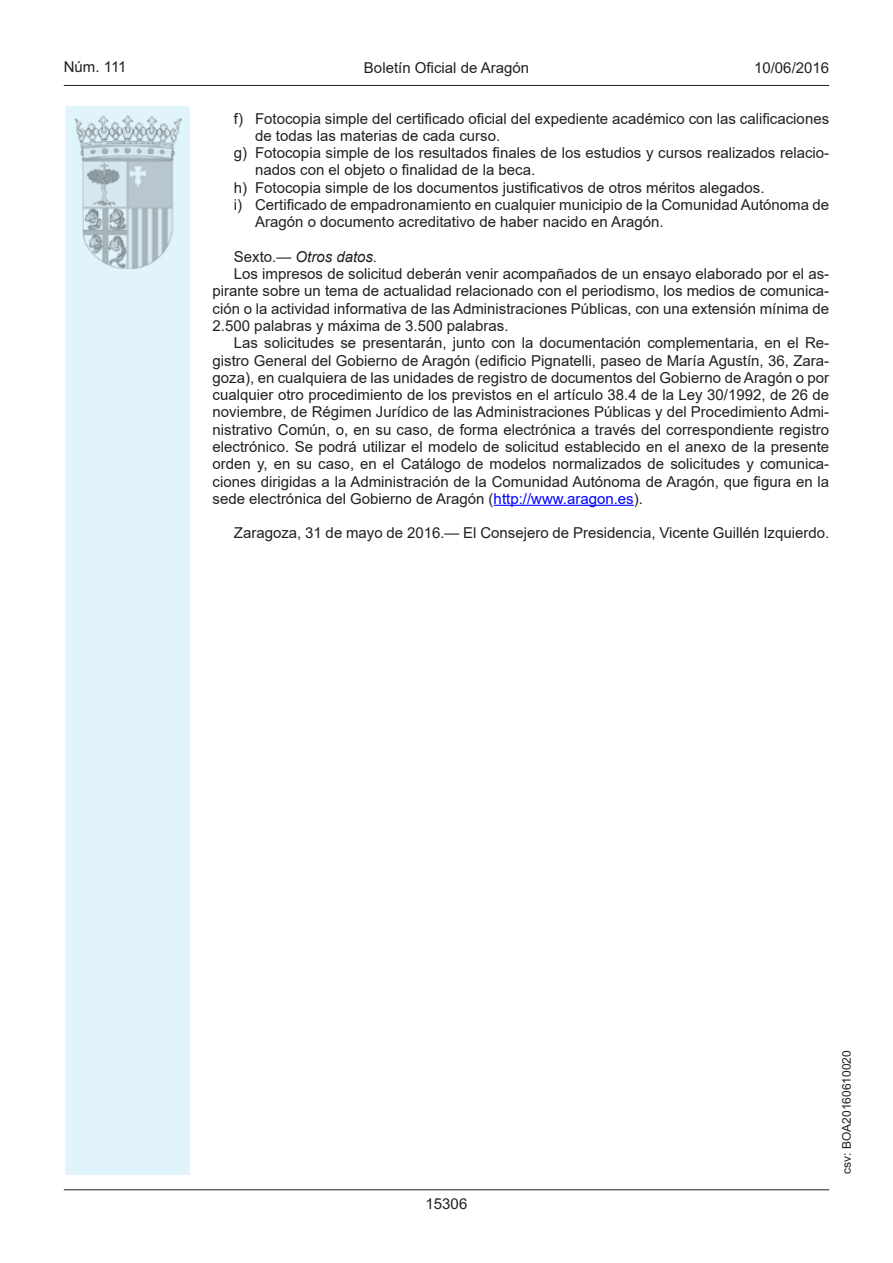
<style>
.page{position:relative;width:893px;height:1263px;background:#fff}
.page>*{position:absolute;margin:0;border:0;box-sizing:border-box;transform-origin:0 0}
.t1{font:15px "Arial";color:#231f20}
.t2{font:15px "Arial MT2";color:#231f20}
.t3{font:italic 15px "Arial";color:#231f20}
.t4{font:12px "Arial MT2";color:#231f20}
.s1{font-family:"Arial MT2"}
.s2{font-style:normal}
.s3{color:#00f}
</style>
<div class="page">
<hr style="left:64px;top:85px;width:765px;height:1px;background:#231f20">
<div style="left:64px;top:105px;width:127px;height:1071px;background:#e1f4fc;border:2px solid #fff"></div>
<img style="left:75px;top:115px;width:106px;height:153px">
<hr style="left:64px;top:1189px;width:765px;height:1px;background:#231f20">
<hr style="left:494px;top:505px;width:140px;height:1px;background:#00f">
<p class="t2" style="left:64px;top:57px;width:64px">Núm. 111</p>
<p class="t1" style="left:364px;top:57px;width:167px">Boletín Oficial de Aragón</p>
<p class="t2" style="left:754px;top:57px;width:77px">10/06/2016</p>
<p class="t1" style="left:234px;top:108px;width:597px">f) Fotocopia simple del certificado oficial del expediente académico con las calificaciones</p>
<p class="t1" style="left:255px;top:125px;width:247px">de todas las materias de cada curso.</p>
<p class="t1" style="left:234px;top:143px;width:597px">g) Fotocopia simple de los resultados finales de los estudios y cursos realizados relacio<span class="s1">-</span></p>
<p class="t1" style="left:255px;top:160px;width:282px">nados con el objeto o finalidad de la beca.</p>
<p class="t1" style="left:234px;top:177px;width:532px">h) Fotocopia simple de los documentos justificativos de otros méritos alegados.</p>
<p class="t1" style="left:234px;top:194px;width:597px">i) Certificado de empadronamiento en cualquier municipio de la Comunidad Autónoma de</p>
<p class="t1" style="left:255px;top:212px;width:410px">Aragón o documento acreditativo de haber nacido en Aragón.</p>
<p class="t3" style="left:234px;top:247px;width:145px"><span class="s2">Sexto.—</span> Otros datos.</p>
<p class="t1" style="left:234px;top:263px;width:597px">Los impresos de solicitud deberán venir acompañados de un ensayo elaborado por el as<span class="s1">-</span></p>
<p class="t1" style="left:213px;top:281px;width:618px">pirante sobre un tema de actualidad relacionado con el periodismo, los medios de comunica<span class="s1">-</span></p>
<p class="t1" style="left:213px;top:298px;width:618px">ción o la actividad informativa de las Administraciones Públicas, con una extensión mínima de</p>
<p class="t1" style="left:213px;top:315px;width:297px">2.500 palabras y máxima de 3.500 palabras.</p>
<p class="t1" style="left:234px;top:333px;width:597px">Las solicitudes se presentarán, junto con la documentación complementaria, en el Re<span class="s1">-</span></p>
<p class="t1" style="left:213px;top:350px;width:618px">gistro General del Gobierno de Aragón (edificio Pignatelli, paseo de María Agustín, 36, Zara<span class="s1">-</span></p>
<p class="t1" style="left:213px;top:367px;width:618px">goza), en cualquiera de las unidades de registro de documentos del Gobierno de Aragón o por</p>
<p class="t1" style="left:213px;top:384px;width:618px">cualquier otro procedimiento de los previstos en el artículo 38.4 de la Ley 30/1992, de 26 de</p>
<p class="t1" style="left:213px;top:402px;width:618px">noviembre, de Régimen Jurídico de las Administraciones Públicas y del Procedimiento Admi<span class="s1">-</span></p>
<p class="t1" style="left:213px;top:419px;width:618px">nistrativo Común, o, en su caso, de forma electrónica a través del correspondiente registro</p>
<p class="t1" style="left:213px;top:436px;width:618px">electrónico. Se podrá utilizar el modelo de solicitud establecido en el anexo de la presente</p>
<p class="t1" style="left:213px;top:454px;width:618px">orden y, en su caso, en el Catálogo de modelos normalizados de solicitudes y comunica<span class="s1">-</span></p>
<p class="t1" style="left:213px;top:471px;width:618px">ciones dirigidas a la Administración de la Comunidad Autónoma de Aragón, que figura en la</p>
<p class="t1" style="left:213px;top:488px;width:432px">sede electrónica del Gobierno de Aragón (<span class="s3">http://www.aragon.es</span><span class="s1">).</span></p>
<p class="t1" style="left:234px;top:523px;width:597px">Zaragoza, 31 de mayo de 2016.— El Consejero de Presidencia, Vicente Guillén Izquierdo.</p>
<p class="t2" style="left:426px;top:1193px;width:43px">15306</p>
<p class="t4" style="left:838px;top:1174px;width:125px;rotate:-90deg">csv: BOA20160610020</p>
</div>
